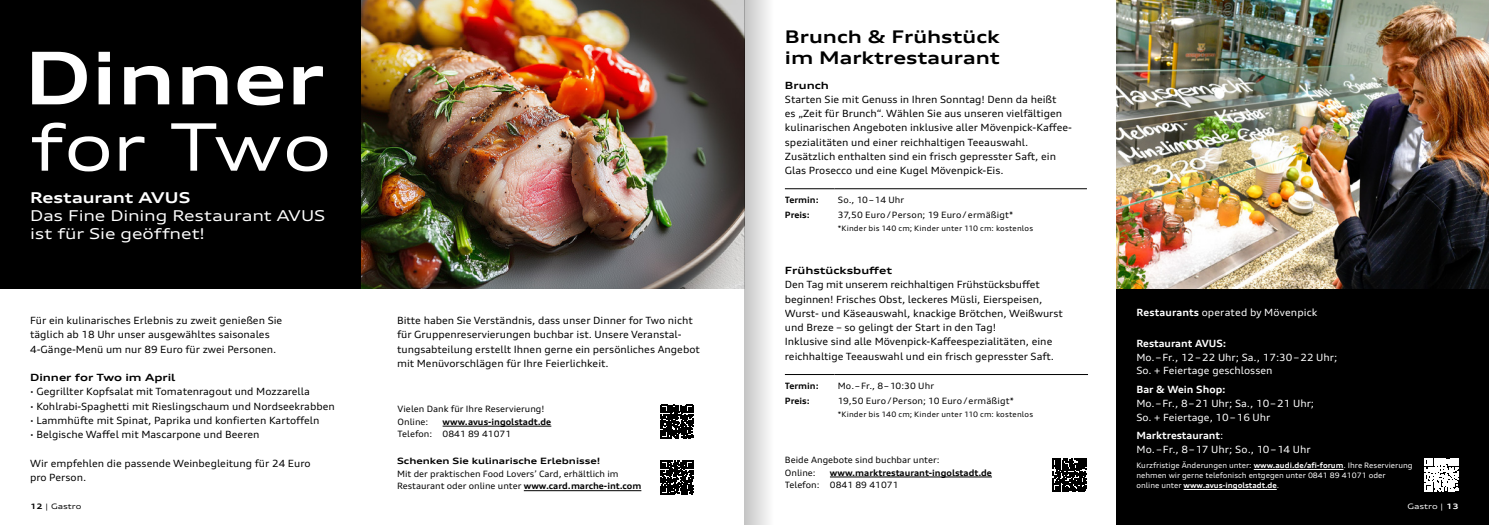
<style>
.page{position:relative;width:1489px;height:525px;background:#fff}
.page>*{position:absolute;margin:0;border:0;box-sizing:border-box;transform-origin:0 0}
.Fließtext{font:700 expanded 72.5px "Audi Type";color:#fff}
.Fließtext-2{font:expanded 65.25px "Audi Type";letter-spacing:-.005em;color:#fff}
.Subheadline_14_pt{font:700 expanded 17.5px/21px "Audi Type";color:#000}
.Subheadline_14_pt-2{font:expanded 15px/18px "Audi Type";letter-spacing:-.01em;color:#fff}
.Subheadline_14_pt-3{font:700 expanded 15px "Audi Type";letter-spacing:-.01em;color:#fff}
.Fließtext-3{font:expanded 10px/14.2px "Audi Type";color:#000}
.Fließtext-4{font:expanded 10px/13.8px "Audi Type";color:#fff}
.Fließtext_bold{font:expanded 10px/13.8px "Audi Type";letter-spacing:.01em;color:#fff}
.Fließtext-5{font:700 expanded 10px "Audi Type";color:#000}
.Fließtext_bold-2{font:700 expanded 10px "Audi Type";color:#fff}
.Fließtext-6{font:expanded 8.75px/12.5px "Audi Type";color:#000}
.Fließtext_bold-3{font:expanded 8.75px "Audi Type";letter-spacing:.015em;color:#000}
.Fließtext-7{font:700 expanded 8.75px "Audi Type";color:#000}
.Tabelle__Termine_etc{font:700 expanded 8.75px "Audi Type";color:#000}
.Fließtext-8{font:expanded 7.5px/10px "Audi Type";color:#fff}
.Fließtext_bold-4{font:expanded 7.5px "Audi Type";letter-spacing:.02em;color:#000}
.Seitenzahl{font:expanded 7.5px "Audi Type";color:#000}
.Seitenzahl-2{font:expanded 7.5px "Audi Type";color:#fff}
.s1{font-weight:700}
</style>
<div class="page">
<div style="left:1116px;top:288px;width:372px;height:236px;background:#000"></div>
<div style="left:0;top:0;width:362px;height:288px;background:#000"></div>
<img style="left:362px;top:0;width:382px;height:288px">
<hr style="left:524px;top:490px;width:117px;height:1px;background:#000">
<hr style="left:442px;top:425px;width:109px;height:1px;background:#000">
<svg style="left:660px;top:460px;width:33px;height:34px"></svg>
<svg style="left:660px;top:404px;width:33px;height:34px"></svg>
<hr style="left:784px;top:188px;width:50px;height:1px;background:#000">
<hr style="left:834px;top:188px;width:252px;height:1px;background:#000">
<hr style="left:784px;top:374px;width:50px;height:1px;background:#000">
<hr style="left:834px;top:374px;width:253px;height:1px;background:#000">
<hr style="left:829px;top:476px;width:162px;height:1px;background:#000">
<svg style="left:1052px;top:458px;width:34px;height:33px"></svg>
<img style="left:1116px;top:0;width:372px;height:288px">
<svg style="left:1424px;top:458px;width:34px;height:33px"></svg>
<hr style="left:1253px;top:469px;width:90px;height:1px;background:#fff">
<hr style="left:1183px;top:489px;width:93px;height:1px;background:#fff">
<div style="left:744px;top:0;width:40px;height:524px;background:linear-gradient(to right,#c8c8c8,#fff)"></div>
<p class="Fließtext" style="left:24px;top:33px;width:302px">Dinner</p>
<p class="Fließtext-2" style="left:30px;top:107px;width:303px">for Two</p>
<p class="Subheadline_14_pt-3" style="left:30px;top:188px;width:162px">Restaurant AVUS</p>
<p class="Subheadline_14_pt-2" style="left:30px;top:207px;width:297px">Das Fine Dining Restaurant AVUS ist für Sie geöffnet!</p>
<p class="Fließtext-3" style="left:30px;top:313px;width:254px">Für ein kulinarisches Erlebnis zu zweit genießen Sie täglich ab 18 Uhr unser ausgewähltes saisonales<br>4-Gänge-Menü um nur 89 Euro für zwei Personen.</p>
<p class="Fließtext-5" style="left:30px;top:371px;width:147px">Dinner for Two im April</p>
<p class="Fließtext-3" style="left:30px;top:384px;width:281px">▪ Gegrillter Kopfsalat mit Tomatenragout und Mozzarella</p>
<p class="Fließtext-3" style="left:30px;top:398px;width:306px">▪ Kohlrabi-Spaghetti mit Rieslingschaum und Nordseekrabben</p>
<p class="Fließtext-3" style="left:30px;top:413px;width:291px">▪ Lammhüfte mit Spinat, Paprika und konfierten Kartoffeln</p>
<p class="Fließtext-3" style="left:30px;top:427px;width:231px">▪ Belgische Waffel mit Mascarpone und Beeren</p>
<p class="Fließtext-3" style="left:30px;top:455px;width:282px">Wir empfehlen die passende Weinbegleitung für 24 Euro pro Person.</p>
<p class="Fließtext-6" style="left:397px;top:454px;width:246px"><span class="s1">Schenken Sie kulinarische Erlebnisse!<br></span>Mit der praktischen Food Lovers’ Card, erhältlich im<br>Restaurant oder online unter <span class="s1">www.card.marche-int.com</span></p>
<p class="Fließtext-3" style="left:397px;top:313px;width:304px">Bitte haben Sie Verständnis, dass unser Dinner for Two nicht für Gruppenreservierungen buchbar ist. Unsere Veranstal&shy;tungsabteilung erstellt Ihnen gerne ein persönliches Angebot mit Menüvorschlägen für Ihre Feierlichkeit.</p>
<p class="Fließtext-6" style="left:397px;top:402px;width:148px">Vielen Dank für Ihre Reservierung!</p>
<p class="Fließtext-6" style="left:397px;top:415px;width:32px">Online:</p>
<p class="Fließtext-7" style="left:442px;top:416px;width:110px">www.avus-ingolstadt.de</p>
<p class="Fließtext-6" style="left:397px;top:427px;width:115px">Telefon: 0841 89 41071</p>
<p class="Subheadline_14_pt" style="left:784px;top:26px;width:216px">Brunch &amp; Frühstück im Marktrestaurant</p>
<p class="Fließtext-5" style="left:784px;top:79px;width:45px">Brunch</p>
<p class="Fließtext-3" style="left:784px;top:92px;width:288px">Starten Sie mit Genuss in Ihren Sonntag! Denn da heißt<br>es „Zeit für Brunch“. Wählen Sie aus unseren vielfältigen kulinarischen Angeboten inklusive aller Mövenpick-Kaffee&shy;spezialitäten und einer reichhaltigen Teeauswahl.<br>Zusätzlich enthalten sind ein frisch gepresster Saft, ein Glas Prosecco und eine Kugel Mövenpick-Eis.</p>
<p class="Tabelle__Termine_etc" style="left:784px;top:194px;width:35px">Termin:</p>
<p class="Fließtext_bold-3" style="left:837px;top:194px;width:68px">So., 10 – 14 Uhr</p>
<p class="Tabelle__Termine_etc" style="left:784px;top:210px;width:26px">Preis:</p>
<p class="Fließtext_bold-3" style="left:837px;top:210px;width:177px">37,50 Euro / Person; 19 Euro / ermäßigt*</p>
<p class="Fließtext_bold-4" style="left:837px;top:223px;width:197px">*Kinder bis 140 cm; Kinder unter 110 cm: kostenlos</p>
<p class="Fließtext-5" style="left:784px;top:264px;width:109px">Frühstücksbuffet</p>
<p class="Fließtext-3" style="left:784px;top:277px;width:279px">Den Tag mit unserem reichhaltigen Frühstücksbuffet beginnen! Frisches Obst, leckeres Müsli, Eierspeisen, Wurst- und Käseauswahl, knackige Brötchen, Weißwurst und Breze – so gelingt der Start in den Tag!<br>Inklusive sind alle Mövenpick-Kaffeespezialitäten, eine reichhaltige Teeauswahl und ein frisch gepresster Saft.</p>
<p class="Tabelle__Termine_etc" style="left:784px;top:379px;width:35px">Termin:</p>
<p class="Fließtext_bold-3" style="left:837px;top:379px;width:98px">Mo. – Fr., 8 – 10:30 Uhr</p>
<p class="Tabelle__Termine_etc" style="left:784px;top:395px;width:26px">Preis:</p>
<p class="Fließtext_bold-3" style="left:837px;top:395px;width:178px">19,50 Euro / Person; 10 Euro / ermäßigt*</p>
<p class="Fließtext_bold-4" style="left:837px;top:409px;width:197px">*Kinder bis 140 cm; Kinder unter 110 cm: kostenlos</p>
<p class="Fließtext-6" style="left:784px;top:453px;width:156px">Beide Angebote sind buchbar unter:</p>
<p class="Fließtext-6" style="left:784px;top:466px;width:32px">Online:</p>
<p class="Fließtext-7" style="left:829px;top:467px;width:164px">www.marktrestaurant-ingolstadt.de</p>
<p class="Fließtext-6" style="left:784px;top:478px;width:115px">Telefon: 0841 89 41071</p>
<p class="Fließtext_bold" style="left:1136px;top:305px;width:182px"><span class="s1">Restaurants</span> operated by Mövenpick</p>
<p class="Fließtext_bold-2" style="left:1136px;top:337px;width:92px">Restaurant AVUS:</p>
<p class="Fließtext-4" style="left:1136px;top:350px;width:202px">Mo. – Fr., 12 – 22 Uhr; Sa., 17:30 – 22 Uhr;<br>So. + Feiertage geschlossen</p>
<p class="Fließtext_bold-2" style="left:1136px;top:383px;width:91px">Bar &amp; Wein Shop:</p>
<p class="Fließtext-4" style="left:1136px;top:396px;width:179px">Mo. – Fr., 8 – 21 Uhr; Sa., 10 – 21 Uhr;<br>So. + Feiertage, 10 – 16 Uhr</p>
<p class="Fließtext_bold" style="left:1136px;top:428px;width:176px"><span class="s1">Marktrestaurant</span>:<br>Mo. – Fr., 8 – 17 Uhr; So., 10 – 14 Uhr</p>
<p class="Fließtext-8" style="left:1136px;top:460px;width:278px">Kurzfristige Änderungen unter: <span class="s1">www.audi.de/afi-forum</span>. Ihre Reservierung nehmen wir gerne telefonisch entgegen unter 0841 89 41071 oder<br>online unter <span class="s1">www.avus-ingolstadt.de</span>.</p>
<p class="Seitenzahl" style="left:30px;top:502px;width:53px"><span class="s1">12</span> | Gastro</p>
<p class="Seitenzahl-2" style="left:1407px;top:502px;width:53px">Gastro | <span class="s1">13</span></p>
</div>
